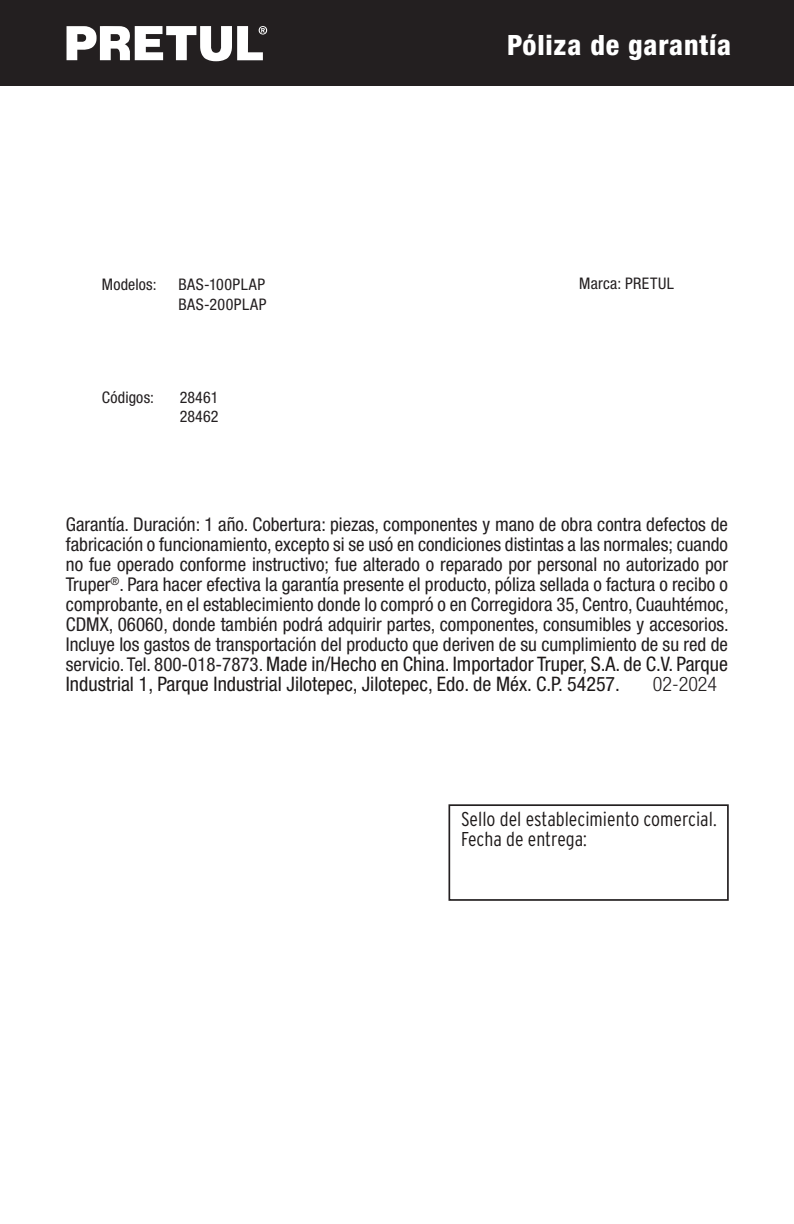
<style>
.page{position:relative;width:794px;height:1224px;background:#fff}
.page>*{position:absolute;margin:0;border:0;box-sizing:border-box;transform-origin:0 0}
.t1{font:800 condensed 28px "Helvetica Neue LT Std";letter-spacing:.03em;color:#fff}
.t2{font:condensed 20px/20px "Helvetica Neue LT Std";color:#1d1919}
.t3{font:300 20px/20px "Interstate Condensed";color:#1d1919}
.t4{font:300 condensed 20px "Helvetica Neue LT Std";color:#231f20}
.t5{font:condensed 19px/20px "Helvetica Neue LT Std";color:#231f20;text-align:justify}
.t6{font:condensed 16px/20px "Helvetica Neue LT Std";letter-spacing:.02em;color:#231f20}
.t7{font:condensed 16px/19.2px "Helvetica Neue LT Std";color:#231f20}
.s1{font-size:19px;color:#231f20}
</style>
<div class="page">
<div style="left:0;top:0;width:794px;height:85px;background:#231f20"></div>
<div style="left:448px;top:804px;width:280px;height:97px;border:2px solid #231f20"></div>
<svg style="left:67px;top:26px;width:200px;height:35px"></svg>
<p class="t6" style="left:102px;top:275px;width:56px">Modelos:</p>
<p class="t6" style="left:178px;top:275px;width:89px">BAS-100PLAP<br>BAS-200PLAP</p>
<p class="t6" style="left:102px;top:387px;width:54px">Códigos:</p>
<p class="t7" style="left:180px;top:388px;width:40px">28461<br>28462</p>
<h1 class="t1" style="left:507px;top:28px;width:226px">Póliza de garantía</h1>
<p class="t6" style="left:579px;top:273px;width:96px">Marca: PRETUL</p>
<p class="t5" style="left:66px;top:514px;width:664px">Garantía. Duración: 1 año. Cobertura: piezas, componentes y mano de obra contra defectos de fabricación o funcionamiento, excepto si se usó en condiciones distintas a las normales; cuando no fue operado conforme instructivo; fue alterado o reparado por personal no autorizado por Truper<sup>®</sup>. Para hacer efectiva la garantía presente el producto, póliza sellada o factura o recibo o comprobante, en el establecimiento donde lo compró o en Corregidora 35, Centro, Cuauhtémoc, CDMX, 06060, donde también podrá adquirir partes, componentes, consumibles y accesorios.<br>Incluye los gastos de transportación del producto que deriven de su cumplimiento de su red de</p>
<p class="t2" style="left:66px;top:654px;width:663px"><span class="s1">servicio. Tel. 800-018-7873.</span> Made in/Hecho en China. Importador Truper, S.A. de C.V. Parque<br>Industrial 1, Parque Industrial Jilotepec, Jilotepec, Edo. de Méx. C.P. 54257.</p>
<p class="t4" style="left:653px;top:672px;width:66px">02-2024</p>
<p class="t3" style="left:461px;top:809px;width:257px">Sello del establecimiento comercial.<br>Fecha de entrega:</p>
</div>
